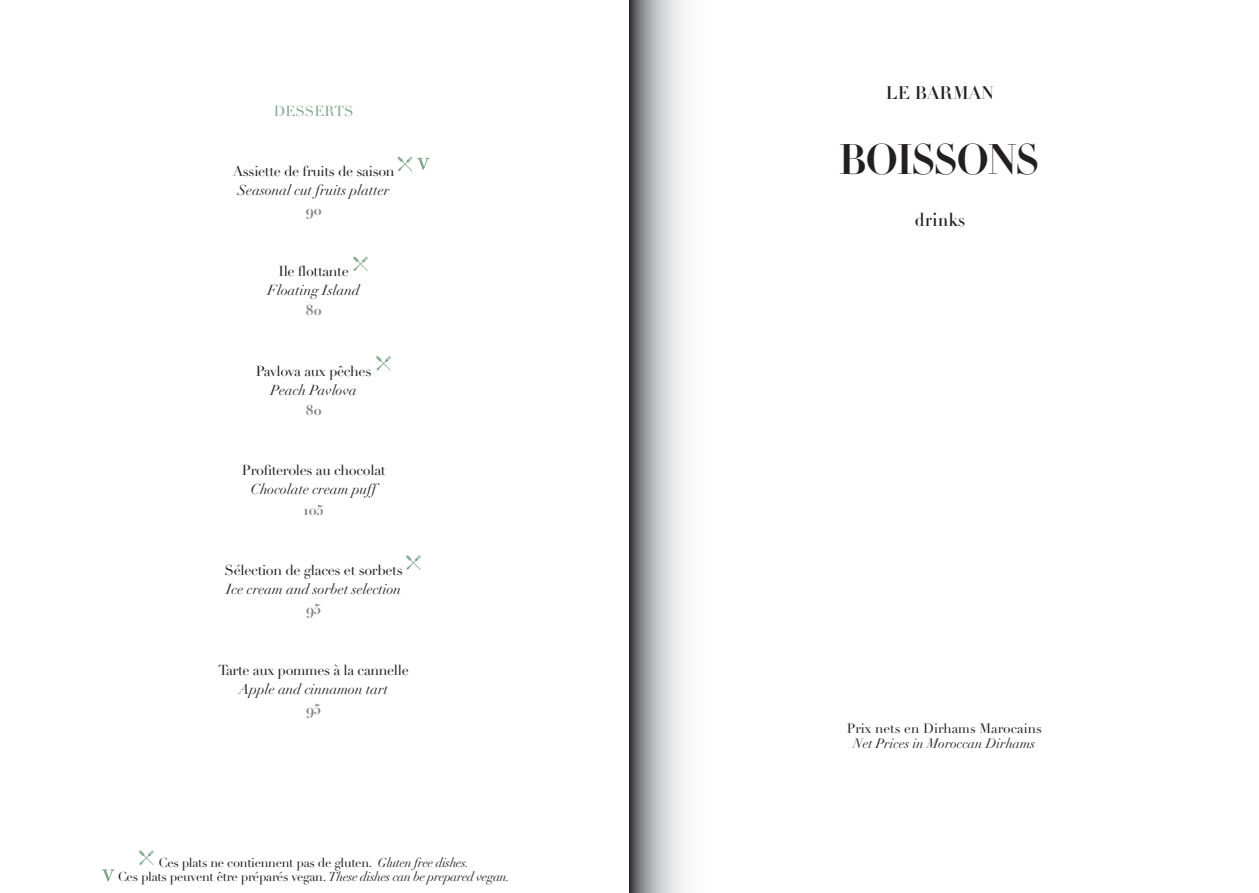
<style>
.page{position:relative;width:1259px;height:893px;background:#fff}
.page>*{position:absolute;margin:0;border:0;box-sizing:border-box;transform-origin:0 0}
.t1{font:42px "Didot LH Initials";color:#231f20}
.t2{font:18px "Didot LH Headline";color:#231f20}
.t3{font:14.25px "Didot LH";letter-spacing:-.025em;color:#231f20}
.t4{font:italic 14.25px "Didot LH";color:#231f20}
.t5{font:14.25px "Didot LH Bold Os F";color:#808285}
.t6{font:14.25px "Didot LH Roman SC";color:#7aa687}
.t7{font:13.5px "Didot LH";color:#231f20}
.t8{font:italic 13.5px "Didot LH";color:#231f20}
.t9{font:12.75px/13.5px "Didot LH";letter-spacing:-.025em;color:#231f20;text-align:center}
.s1{font-style:italic}
</style>
<div class="page">
<svg style="left:629px;top:0;width:56px;height:893px;background:#adaeb0"></svg>
<svg style="left:376px;top:356px;width:15px;height:15px"></svg>
<svg style="left:139px;top:850px;width:15px;height:15px"></svg>
<svg style="left:102px;top:869px;width:12px;height:12px"></svg>
<svg style="left:406px;top:555px;width:15px;height:15px"></svg>
<svg style="left:353px;top:256px;width:15px;height:15px"></svg>
<svg style="left:397px;top:156px;width:32px;height:15px"></svg>
<p class="t6" style="left:274px;top:102px;width:81px">DESSERTS</p>
<p class="t3" style="left:233px;top:163px;width:163px">Assiette de fruits de saison</p>
<p class="t4" style="left:238px;top:182px;width:153px">Seasonal cut fruits platter</p>
<p class="t5" style="left:306px;top:202px;width:17px">90</p>
<p class="t3" style="left:278px;top:262px;width:72px">Ile flottante</p>
<p class="t4" style="left:268px;top:282px;width:94px">Floating Island</p>
<p class="t5" style="left:306px;top:301px;width:17px">80</p>
<p class="t3" style="left:256px;top:362px;width:117px">Pavlova aux pêches</p>
<p class="t4" style="left:270px;top:381px;width:88px">Peach Pavlova</p>
<p class="t5" style="left:306px;top:401px;width:17px">80</p>
<p class="t3" style="left:242px;top:462px;width:145px">Profiteroles au chocolat</p>
<p class="t4" style="left:251px;top:481px;width:127px">Chocolate cream puff</p>
<p class="t5" style="left:304px;top:501px;width:22px">105</p>
<p class="t3" style="left:225px;top:562px;width:180px">Sélection de glaces et sorbets</p>
<p class="t4" style="left:226px;top:581px;width:177px">Ice cream and sorbet selection</p>
<p class="t5" style="left:306px;top:601px;width:16px">95</p>
<p class="t3" style="left:218px;top:661px;width:192px">Tarte aux pommes à la cannelle</p>
<p class="t4" style="left:239px;top:681px;width:150px">Apple and cinnamon tart</p>
<p class="t5" style="left:306px;top:700px;width:16px">95</p>
<p class="t9" style="left:118px;top:856px;width:394px">Ces plats ne contiennent pas de gluten. <span class="s1">Gluten free dishes.<br></span>Ces plats peuvent être préparés vegan. <span class="s1">These dishes can be prepared vegan.</span></p>
<p class="t2" style="left:886px;top:81px;width:109px">LE BARMAN</p>
<h1 class="t1" style="left:841px;top:134px;width:201px">BOISSONS</h1>
<p class="t2" style="left:915px;top:208px;width:52px">drinks</p>
<p class="t7" style="left:846px;top:720px;width:196px">Prix nets en Dirhams Marocains</p>
<p class="t8" style="left:853px;top:735px;width:183px">Net Prices in Moroccan Dirhams</p>
</div>
